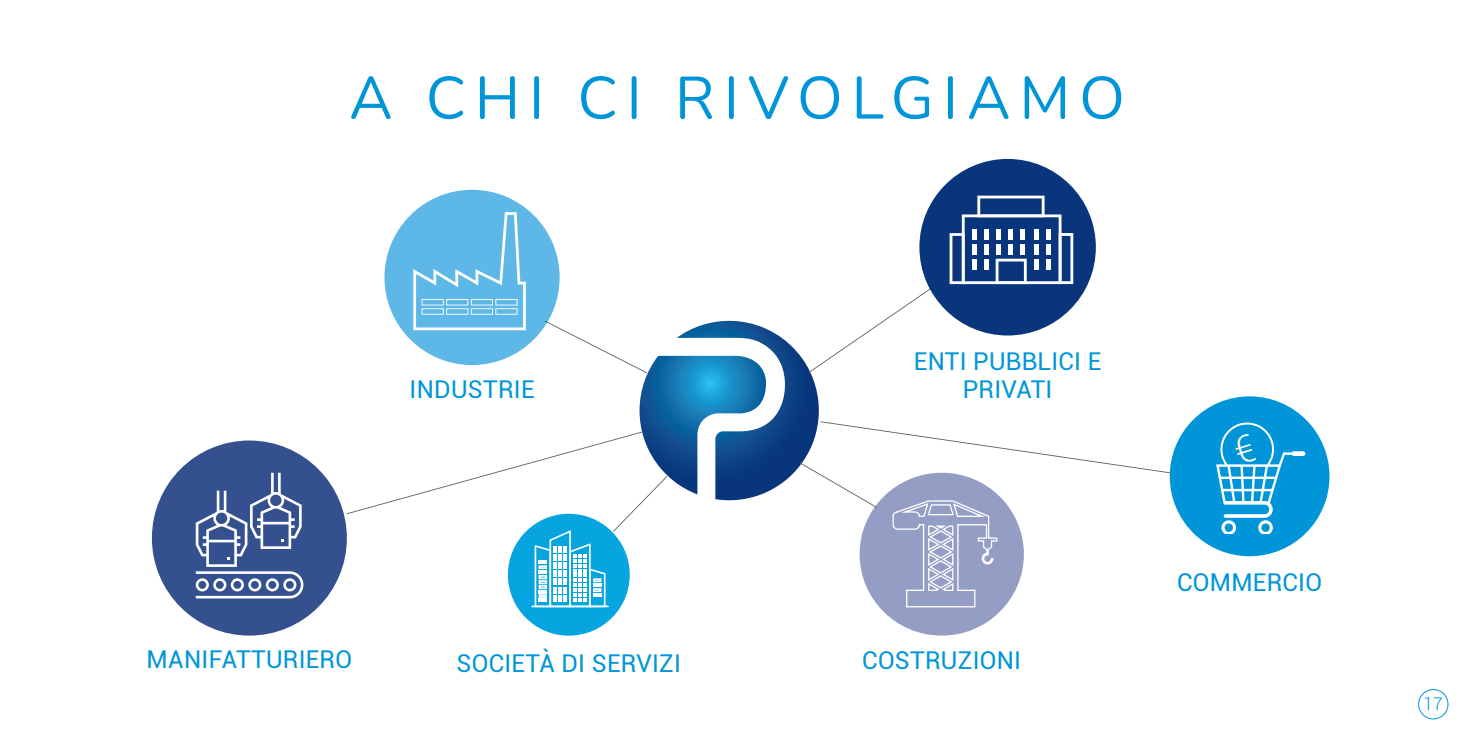
<style>
.page{position:relative;width:1474px;height:745px;background:#fff}
.page>*{position:absolute;margin:0;border:0;box-sizing:border-box;transform-origin:0 0}
.t1{font:59.5px "Nunito";letter-spacing:.15em;color:#0095d9}
.t2{font:24.5px/28px "Roboto";letter-spacing:.01em;color:#0095d9;text-align:center}
.t3{font:300 17.5px "Roboto";color:#0095d9}
</style>
<div class="page">
<div style="left:1417px;top:688px;width:31px;height:31px;border:1px solid #0095d9;border-radius:50%"></div>
<svg style="left:634px;top:315px;width:192px;height:192px;fill:#093c80"></svg>
<div style="left:508px;top:513px;width:121px;height:122px;background:#06a5e0;border-radius:50%"></div>
<div style="left:1169px;top:396px;width:160px;height:160px;background:#0095d9;border-radius:50%"></div>
<div style="left:384px;top:190px;width:175px;height:175px;background:#5db7e7;border-radius:50%"></div>
<div style="left:919px;top:159px;width:176px;height:176px;background:#08357c;border-radius:50%"></div>
<div style="left:859px;top:472px;width:164px;height:163px;background:#949dc4;border-radius:50%"></div>
<div style="left:152px;top:440px;width:195px;height:195px;background:#35508e;border-radius:50%"></div>
<svg style="left:808px;top:287px;width:123px;height:85px"></svg>
<svg style="left:347px;top:212px;width:438px;height:395px"></svg>
<svg style="left:949px;top:195px;width:124px;height:89px"></svg>
<svg style="left:195px;top:472px;width:108px;height:126px"></svg>
<svg style="left:799px;top:421px;width:370px;height:186px"></svg>
<svg style="left:1216px;top:422px;width:89px;height:111px"></svg>
<h1 class="t1" style="left:349px;top:56px;width:777px">A CHI CI RIVOLGIAMO</h1>
<p class="t2" style="left:409px;top:374px;width:126px">INDUSTRIE</p>
<p class="t2" style="left:147px;top:644px;width:207px">MANIFATTURIERO</p>
<p class="t2" style="left:456px;top:648px;width:226px">SOCIETÀ DI SERVIZI</p>
<p class="t2" style="left:914px;top:346px;width:189px">ENTI PUBBLICI E<br>PRIVATI</p>
<p class="t2" style="left:862px;top:645px;width:160px">COSTRUZIONI</p>
<p class="t2" style="left:1177px;top:567px;width:147px">COMMERCIO</p>
<p class="t3" style="left:1423px;top:691px;width:21px">17</p>
</div>
